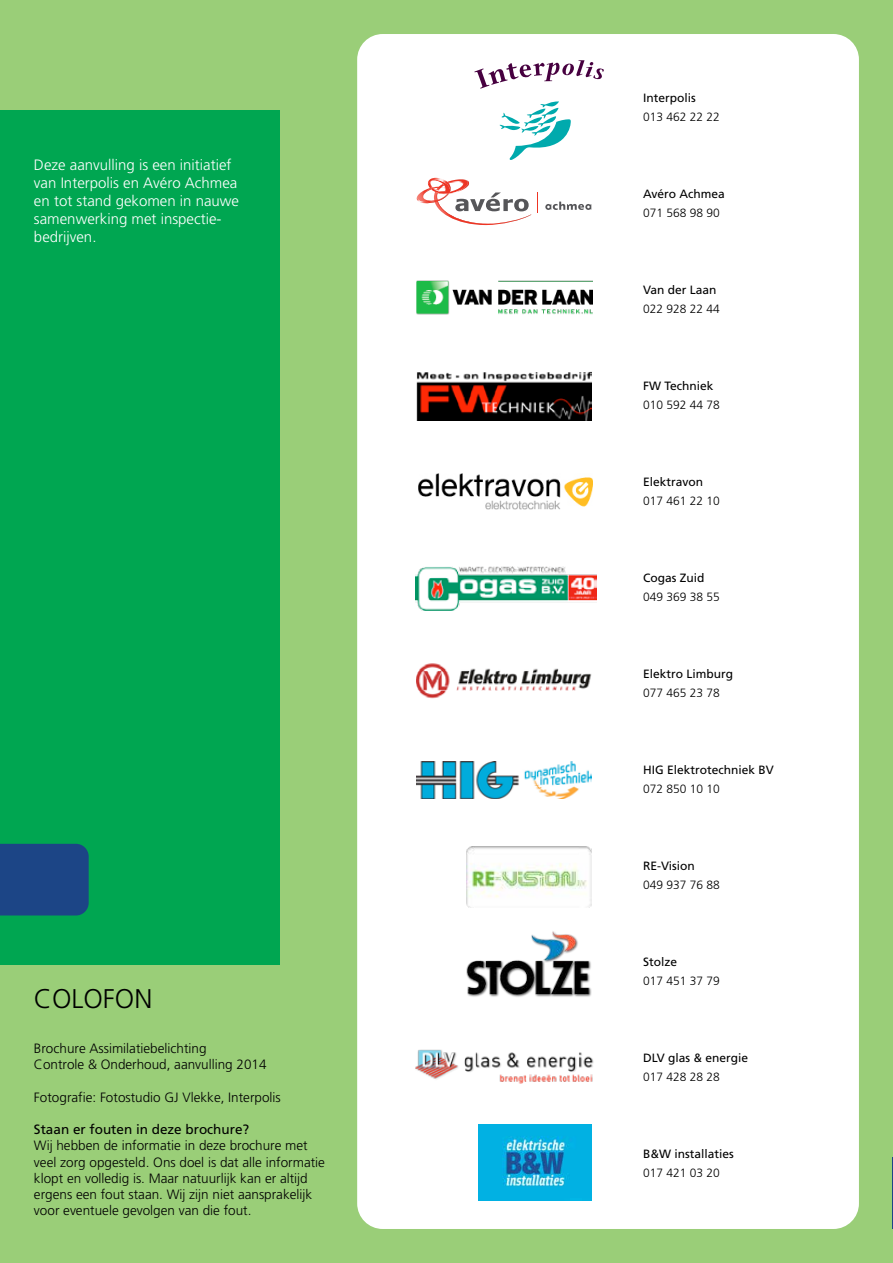
<style>
.page{position:relative;width:893px;height:1263px;background:#9ace78}
.page>*{position:absolute;margin:0;border:0;box-sizing:border-box;transform-origin:0 0}
.t1{font:300 27px "Frutiger";color:#000}
.t2{font:300 15px/18px "Frutiger";color:#fff}
.t3{font:300 13.5px/16.2px "Frutiger";color:#000}
.t4{font:13.5px "Frutiger";color:#000}
.t5{font:12px "Frutiger";color:#000}
.t6{font:300 12px "Frutiger";color:#000}
</style>
<div class="page">
<div style="left:357px;top:34px;width:502px;height:1195px;background:#fff;border-radius:26px"></div>
<div style="left:0;top:111px;width:280px;height:854px;background:#00a651"></div>
<svg style="left:892px;top:1157px;width:1px;height:72px"></svg>
<div style="left:0;top:844px;width:89px;height:71px;background:#1c4586"></div>
<svg style="left:545px;top:202px;width:46px;height:8px"></svg>
<svg style="left:416px;top:177px;width:115px;height:48px"></svg>
<svg style="left:537px;top:192px;width:1px;height:21px"></svg>
<img style="left:416px;top:281px;width:176px;height:33px">
<img style="left:416px;top:372px;width:175px;height:48px">
<img style="left:418px;top:473px;width:174px;height:36px">
<img style="left:415px;top:566px;width:182px;height:44px">
<img style="left:417px;top:663px;width:175px;height:36px">
<img style="left:417px;top:761px;width:175px;height:37px">
<img style="left:467px;top:846px;width:125px;height:62px">
<img style="left:467px;top:931px;width:125px;height:66px">
<img style="left:415px;top:1049px;width:179px;height:34px">
<img style="left:478px;top:1125px;width:114px;height:76px">
<svg style="left:474px;top:60px;width:130px;height:29px"></svg>
<svg style="left:499px;top:101px;width:72px;height:59px"></svg>
<p class="t2" style="left:34px;top:155px;width:207px">Deze aanvulling is een initiatief van Interpolis en Avéro Achmea en tot stand gekomen in nauwe samenwerking met inspectie&shy;bedrijven.</p>
<h1 class="t1" style="left:34px;top:984px;width:120px">COLOFON</h1>
<p class="t3" style="left:34px;top:1040px;width:234px">Brochure Assimilatiebelichting<br>Controle &amp; Onderhoud, aanvulling 2014</p>
<p class="t3" style="left:34px;top:1089px;width:248px">Fotografie: Fotostudio GJ Vlekke, Interpolis</p>
<p class="t4" style="left:34px;top:1121px;width:217px">Staan er fouten in deze brochure?</p>
<p class="t3" style="left:34px;top:1138px;width:293px">Wij hebben de informatie in deze brochure met veel zorg opgesteld. Ons doel is dat alle informatie klopt en volledig is. Maar natuurlijk kan er altijd ergens een fout staan. Wij zijn niet aansprakelijk voor eventuele gevolgen van die fout.</p>
<p class="t5" style="left:643px;top:91px;width:54px">Interpolis</p>
<p class="t6" style="left:643px;top:110px;width:78px">013 462 22 22</p>
<p class="t5" style="left:643px;top:187px;width:83px">Avéro Achmea</p>
<p class="t6" style="left:643px;top:206px;width:78px">071 568 98 90</p>
<p class="t5" style="left:643px;top:283px;width:75px">Van der Laan</p>
<p class="t6" style="left:643px;top:302px;width:78px">022 928 22 44</p>
<p class="t5" style="left:643px;top:379px;width:72px">FW Techniek</p>
<p class="t6" style="left:643px;top:398px;width:78px">010 592 44 78</p>
<p class="t5" style="left:643px;top:475px;width:62px">Elektravon</p>
<p class="t6" style="left:643px;top:494px;width:78px">017 461 22 10</p>
<p class="t5" style="left:643px;top:571px;width:63px">Cogas Zuid</p>
<p class="t6" style="left:643px;top:590px;width:78px">049 369 38 55</p>
<p class="t5" style="left:643px;top:667px;width:92px">Elektro Limburg</p>
<p class="t6" style="left:643px;top:686px;width:78px">077 465 23 78</p>
<p class="t5" style="left:643px;top:763px;width:132px">HIG Elektrotechniek BV</p>
<p class="t6" style="left:643px;top:782px;width:78px">072 850 10 10</p>
<p class="t5" style="left:643px;top:859px;width:53px">RE-Vision</p>
<p class="t6" style="left:643px;top:878px;width:78px">049 937 76 88</p>
<p class="t5" style="left:643px;top:955px;width:36px">Stolze</p>
<p class="t6" style="left:643px;top:974px;width:78px">017 451 37 79</p>
<p class="t5" style="left:643px;top:1051px;width:107px">DLV glas &amp; energie</p>
<p class="t6" style="left:643px;top:1070px;width:78px">017 428 28 28</p>
<p class="t5" style="left:643px;top:1147px;width:92px">B&amp;W installaties</p>
<p class="t6" style="left:643px;top:1166px;width:78px">017 421 03 20</p>
</div>
